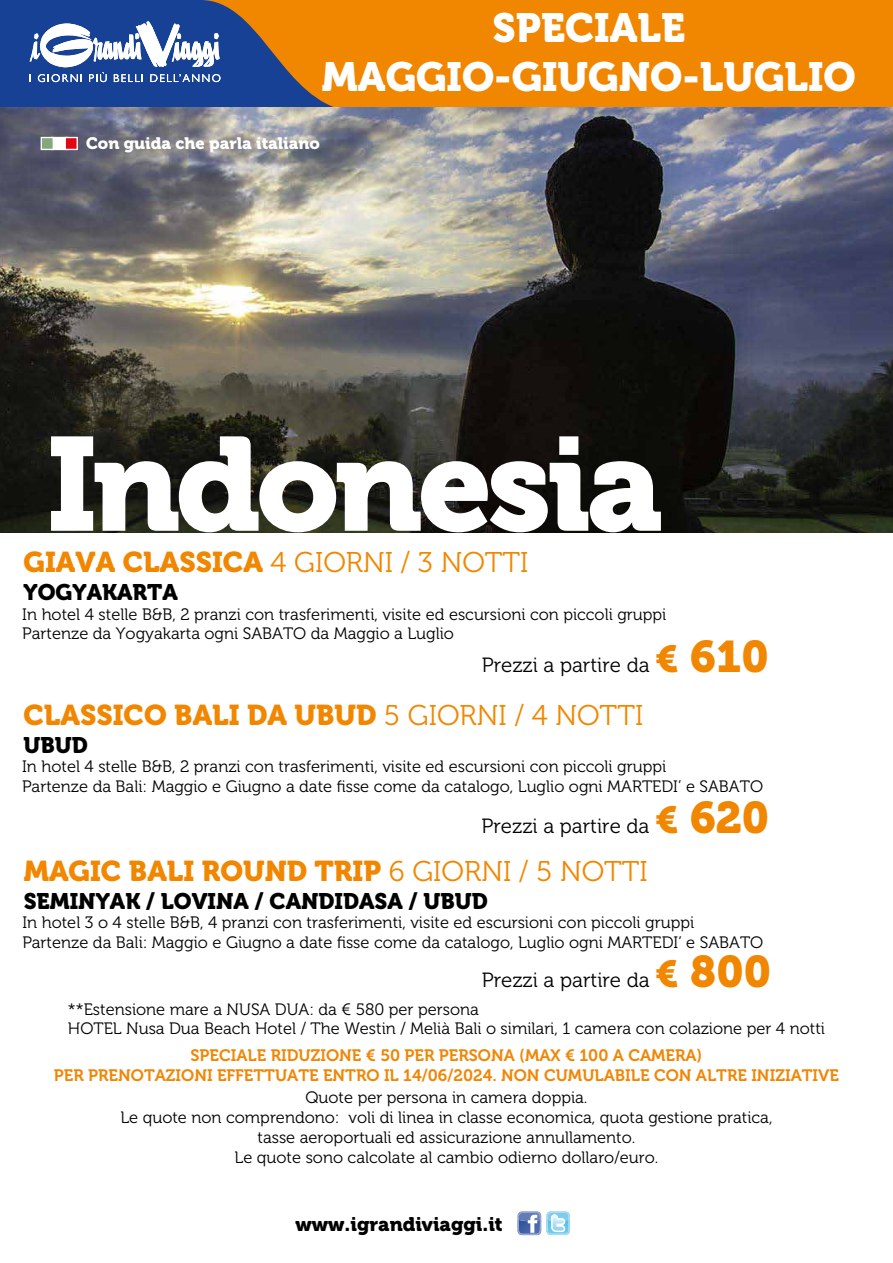
<style>
.page{position:relative;width:893px;height:1263px;background:#fff}
.page>*{position:absolute;margin:0;border:0;box-sizing:border-box;transform-origin:0 0}
.t1{font:132px "Museo 900";letter-spacing:-.04em;color:#fff}
.t2{font:40.5px/48.6px "Museo 900";color:#fff;text-align:center}
.t3{font:28.5px "Museo 900";color:#f18700}
.t4{font:28.5px "Museo 300";color:#f18700}
.t5{font:22.35px "Museo 900";color:#000}
.t6{font:20.55px "Museo 300";color:#000}
.t7{font:19.5px "Museo 900";color:#000}
.t8{font:16.5px/19.8px "Museo 300";color:#000}
.t9{font:16.5px/19.8px "Museo 700";color:#f18604;text-align:center}
.t10{font:16.5px "Museo 900";color:#fff}
.s1{font-family:"Museo 900"}
.s2{font-family:"Museo 900";font-size:37.35px;color:#f18700}
.s3{font-family:"Museo 900";font-size:44.1px;color:#f18700}
.s4{font-family:"Museo 300"}
</style>
<div class="page">
<svg style="left:518px;top:1211px;width:52px;height:24px"></svg>
<div style="left:187px;top:0;width:706px;height:120px;background:#f18700"></div>
<img style="left:0;top:107px;width:893px;height:425px">
<svg style="left:0;top:0;width:337px;height:108px"></svg>
<div style="left:51px;top:137px;width:17px;height:13px;background:#fff"></div>
<div style="left:41px;top:137px;width:13px;height:13px;background:#86a77b;border:1px solid #fff"></div>
<div style="left:65px;top:137px;width:13px;height:13px;background:#e30613;border:1px solid #fff"></div>
<h2 class="t2" style="left:322px;top:4px;width:535px">SPECIALE<br>MAGGIO-GIUGNO-LUGLIO</h2>
<p class="t10" style="left:86px;top:134px;width:235px">Con guida che parla italiano</p>
<h1 class="t1" style="left:47px;top:410px;width:618px">Indonesia</h1>
<h3 class="t4" style="left:24px;top:547px;width:506px"><span class="s1">GIAVA CLASSICA</span> 4 GIORNI / 3 NOTTI</h3>
<h3 class="t5" style="left:24px;top:580px;width:156px">YOGYAKARTA</h3>
<p class="t8" style="left:22px;top:604px;width:646px">In hotel 4 stelle B&amp;B, 2 pranzi con trasferimenti, visite ed escursioni con piccoli gruppi<br>Partenze da Yogyakarta ogni SABATO da Maggio a Luglio</p>
<p class="t6" style="left:482px;top:654px;width:289px">Prezzi a partire da <span class="s2">€</span> <span class="s3">610</span></p>
<h3 class="t3" style="left:23px;top:699px;width:621px">CLASSICO BALI DA UBUD <span class="s4">5 GIORNI / 4 NOTTI</span></h3>
<h3 class="t5" style="left:23px;top:733px;width:66px">UBUD</h3>
<p class="t8" style="left:22px;top:757px;width:742px">In hotel 4 stelle B&amp;B, 2 pranzi con trasferimenti, visite ed escursioni con piccoli gruppi<br>Partenze da Bali: Maggio e Giugno a date fisse come da catalogo, Luglio ogni MARTEDI’ e SABATO</p>
<p class="t6" style="left:482px;top:814px;width:289px">Prezzi a partire da <span class="s2">€</span> <span class="s3">620</span></p>
<h3 class="t3" style="left:24px;top:855px;width:626px">MAGIC BALI ROUND TRIP <span class="s4">6 GIORNI / 5 NOTTI</span></h3>
<h3 class="t5" style="left:24px;top:889px;width:466px">SEMINYAK / LOVINA / CANDIDASA / UBUD</h3>
<p class="t8" style="left:22px;top:913px;width:742px">In hotel 3 o 4 stelle B&amp;B, 4 pranzi con trasferimenti, visite ed escursioni con piccoli gruppi<br>Partenze da Bali: Maggio e Giugno a date fisse come da catalogo, Luglio ogni MARTEDI’ e SABATO</p>
<p class="t6" style="left:482px;top:969px;width:291px">Prezzi a partire da <span class="s2">€</span> <span class="s3">800</span></p>
<p class="t8" style="left:68px;top:999px;width:759px">**Estensione mare a NUSA DUA: da € 580 per persona<br>HOTEL Nusa Dua Beach Hotel / The Westin / Melià Bali o similari, 1 camera con colazione per 4 notti</p>
<p class="t9" style="left:54px;top:1046px;width:787px">SPECIALE RIDUZIONE € 50 PER PERSONA (MAX € 100 A CAMERA)<br>PER PRENOTAZIONI EFFETTUATE ENTRO IL 14/06/2024. NON CUMULABILE CON ALTRE INIZIATIVE</p>
<p class="t8" style="left:120px;top:1088px;width:654px;text-align:center">Quote per persona in camera doppia.<br>Le quote non comprendono: voli di linea in classe economica, quota gestione pratica, tasse aeroportuali ed assicurazione annullamento.<br>Le quote sono calcolate al cambio odierno dollaro/euro.</p>
<p class="t7" style="left:296px;top:1213px;width:208px">www.igrandiviaggi.it</p>
</div>
